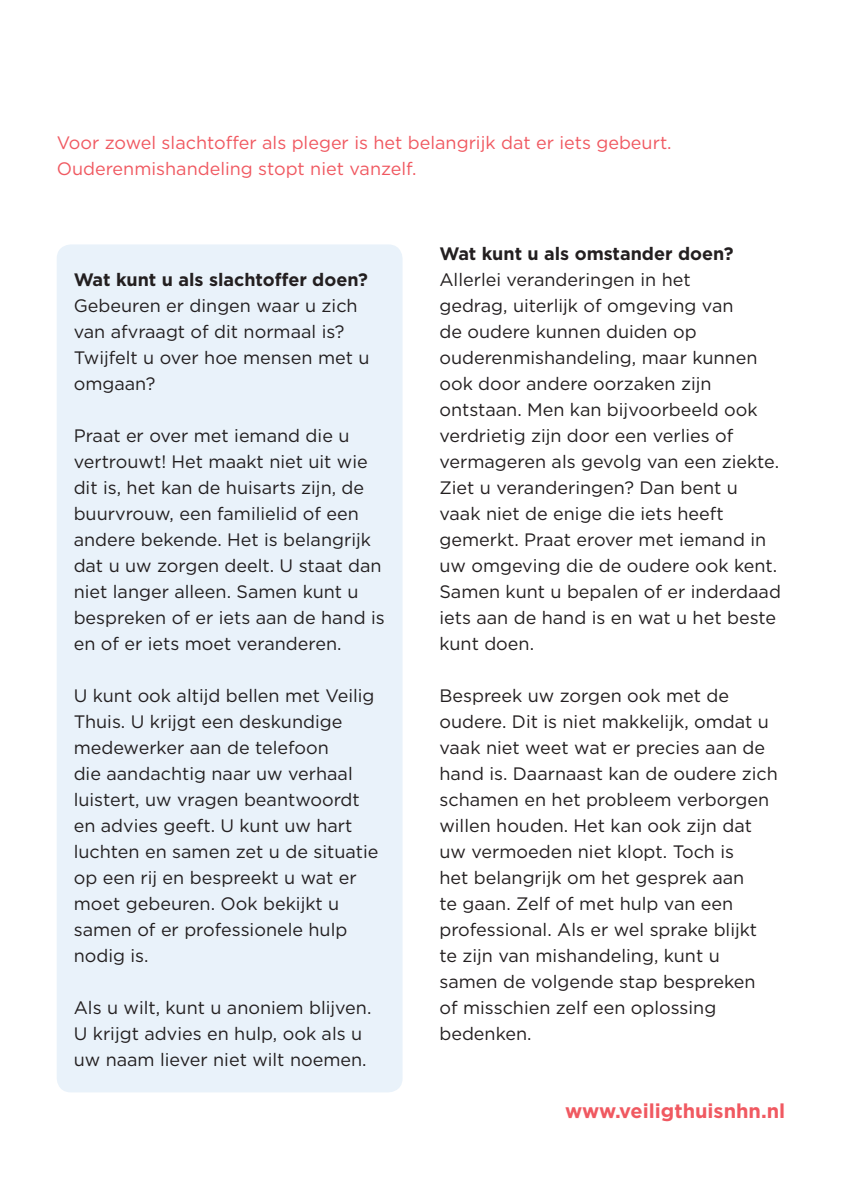
<style>
.page{position:relative;width:842px;height:1191px;background:#fff}
.page>*{position:absolute;margin:0;border:0;box-sizing:border-box;transform-origin:0 0}
.Tussenkop{font:700 20px "Gotham";color:#f05961}
.Body{font:18px/26px "Gotham";color:#231f20}
.Body-2{font:18px/26px "Gotham";color:#f05961}
.Tussenkop-2{font:700 18px "Gotham";color:#231f20}
</style>
<div class="page">
<div style="left:57px;top:244px;width:346px;height:848px;background:#e9f2fa;border-radius:14px"></div>
<p class="Body-2" style="left:57px;top:129px;width:616px">Voor zowel slachtoffer als pleger is het belangrijk dat er iets gebeurt.<br>Ouderenmishandeling stopt niet vanzelf.</p>
<p class="Tussenkop-2" style="left:74px;top:268px;width:296px">Wat kunt u als slachtoffer doen?</p>
<p class="Body" style="left:74px;top:292px;width:297px">Gebeuren er dingen waar u zich van afvraagt of dit normaal is?<br>Twijfelt u over hoe mensen met u omgaan?</p>
<p class="Body" style="left:74px;top:422px;width:313px">Praat er over met iemand die u vertrouwt! Het maakt niet uit wie dit is, het kan de huisarts zijn, de buurvrouw, een familielid of een andere bekende. Het is belangrijk dat u uw zorgen deelt. U staat dan niet langer alleen. Samen kunt u bespreken of er iets aan de hand is en of er iets moet veranderen.</p>
<p class="Body" style="left:74px;top:682px;width:306px">U kunt ook altijd bellen met Veilig<br>Thuis. U krijgt een deskundige medewerker aan de telefoon<br>die aandachtig naar uw verhaal luistert, uw vragen beantwoordt en advies geeft. U kunt uw hart luchten en samen zet u de situatie op een rij en bespreekt u wat er moet gebeuren. Ook bekijkt u samen of er professionele hulp nodig is.</p>
<p class="Body" style="left:74px;top:994px;width:299px">Als u wilt, kunt u anoniem blijven.<br>U krijgt advies en hulp, ook als u uw naam liever niet wilt noemen.</p>
<p class="Tussenkop-2" style="left:439px;top:242px;width:296px">Wat kunt u als omstander doen?</p>
<p class="Body" style="left:439px;top:266px;width:343px">Allerlei veranderingen in het<br>gedrag, uiterlijk of omgeving van<br>de oudere kunnen duiden op ouderenmishandeling, maar kunnen ook door andere oorzaken zijn ontstaan. Men kan bijvoorbeeld ook verdrietig zijn door een verlies of vermageren als gevolg van een ziekte.<br>Ziet u veranderingen? Dan bent u vaak niet de enige die iets heeft gemerkt. Praat erover met iemand in uw omgeving die de oudere ook kent.<br>Samen kunt u bepalen of er inderdaad iets aan de hand is en wat u het beste kunt doen.</p>
<p class="Body" style="left:439px;top:682px;width:340px">Bespreek uw zorgen ook met de oudere. Dit is niet makkelijk, omdat u vaak niet weet wat er precies aan de hand is. Daarnaast kan de oudere zich schamen en het probleem verborgen willen houden. Het kan ook zijn dat uw vermoeden niet klopt. Toch is<br>het belangrijk om het gesprek aan<br>te gaan. Zelf of met hulp van een professional. Als er wel sprake blijkt te zijn van mishandeling, kunt u samen de volgende stap bespreken of misschien zelf een oplossing bedenken.</p>
<p class="Tussenkop" style="left:565px;top:1098px;width:222px">www.veiligthuisnhn.nl</p>
</div>
